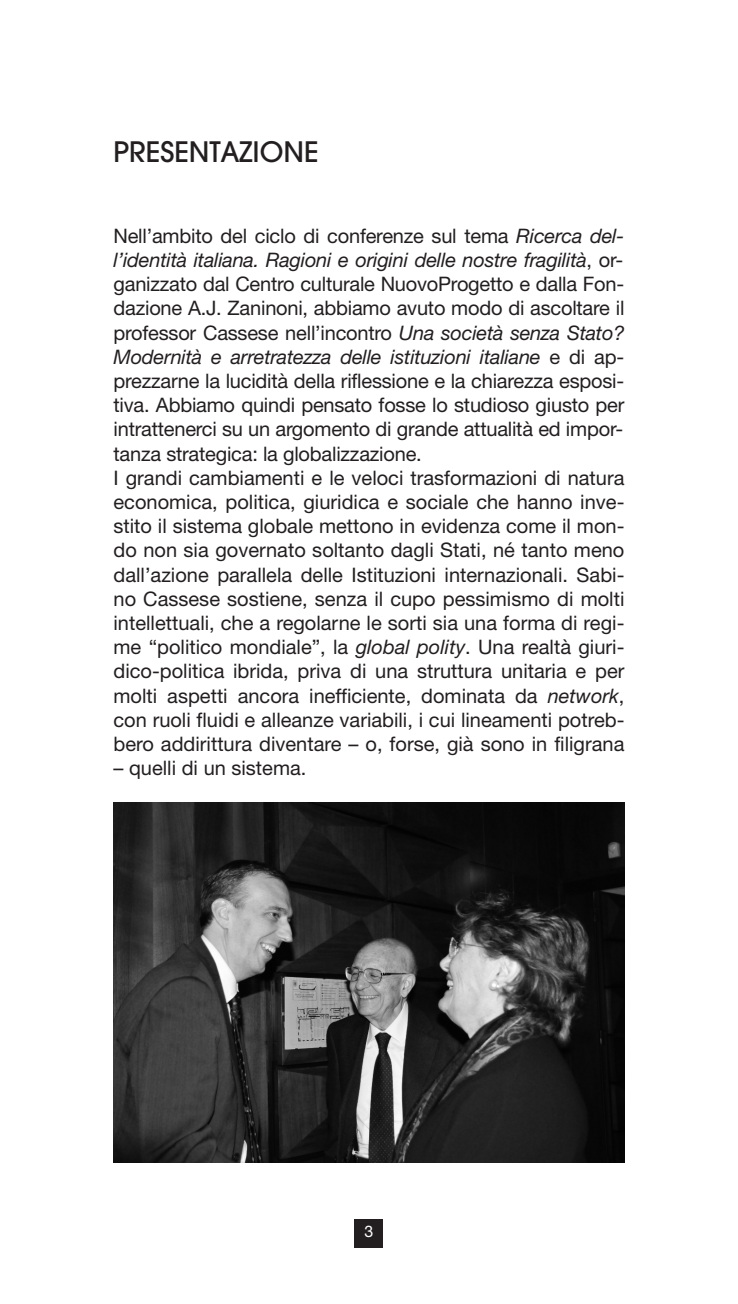
<style>
.page{position:relative;width:738px;height:1304px;background:#fff}
.page>*{position:absolute;margin:0;border:0;box-sizing:border-box;transform-origin:0 0}
.t1{font:500 28px "Avant Garde";color:#231f20}
.t2{font:20px/24.2px "Helvetica Neue";color:#231f20}
.t3{font:16px "Helvetica Neue";color:#fff}
.s1{font-style:italic}
</style>
<div class="page">
<div style="left:354px;top:1219px;width:29px;height:28px;background:#231f20"></div>
<img style="left:113px;top:802px;width:511px;height:360px">
<h1 class="t1" style="left:113px;top:142px;width:206px">PRESENTAZIONE</h1>
<p class="t2" style="left:113px;top:223px;width:512px">Nell’ambito del ciclo di conferenze sul tema <span class="s1">Ricerca del&shy;l’identità italiana. Ragioni e origini delle nostre fragilità</span>, or&shy;ganizzato dal Centro culturale NuovoProgetto e dalla Fon&shy;dazione A.J. Zaninoni, abbiamo avuto modo di ascoltare il professor Cassese nell’incontro <span class="s1">Una società senza Stato?<br>Modernità e arretratezza delle istituzioni italiane</span> e di ap&shy;prezzarne la lucidità della riflessione e la chiarezza esposi&shy;tiva. Abbiamo quindi pensato fosse lo studioso giusto per intrattenerci su un argomento di grande attualità ed impor&shy;tanza strategica: la globalizzazione.<br>I grandi cambiamenti e le veloci trasformazioni di natura economica, politica, giuridica e sociale che hanno inve&shy;stito il sistema globale mettono in evidenza come il mon&shy;do non sia governato soltanto dagli Stati, né tanto meno dall’azione parallela delle Istituzioni internazionali. Sabi&shy;no Cassese sostiene, senza il cupo pessimismo di molti intellettuali, che a regolarne le sorti sia una forma di regi&shy;me “politico mondiale”, la <span class="s1">global polity</span>. Una realtà giuri&shy;dico-politica ibrida, priva di una struttura unitaria e per molti aspetti ancora inefficiente, dominata da <span class="s1">network</span>, con ruoli fluidi e alleanze variabili, i cui lineamenti potreb&shy;bero addirittura diventare – o, forse, già sono in filigrana</p>
<p class="t2" style="left:113px;top:756px;width:194px">– quelli di un sistema.</p>
<p class="t3" style="left:364px;top:1226px;width:10px">3</p>
</div>
